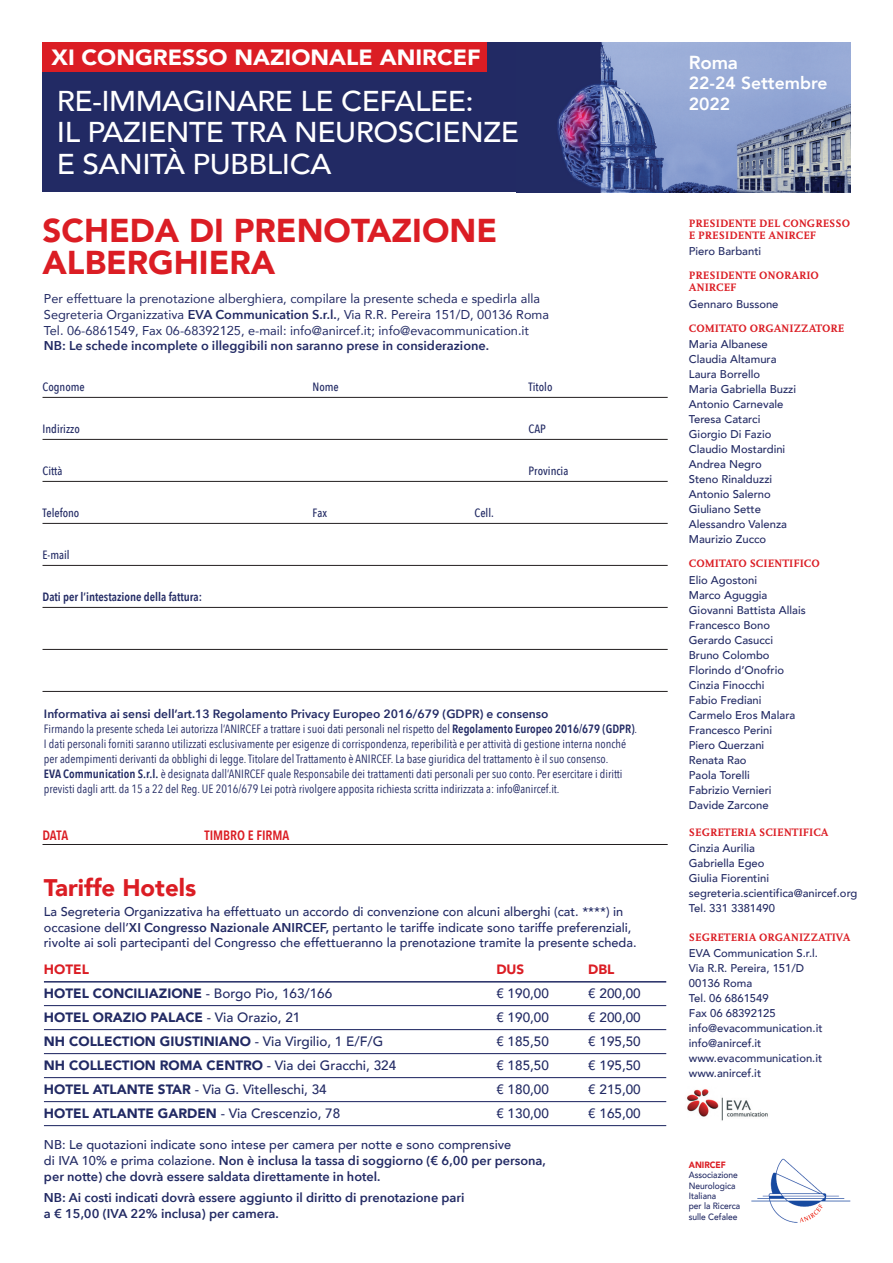
<style>
.page{position:relative;width:893px;height:1263px;background:#fff}
.page>*{position:absolute;margin:0;border:0;box-sizing:border-box;transform-origin:0 0}
.t1{font:900 33px/31.7px "Avenir";color:#db1d24}
.t2{font:500 28.65px/31.5px "Avenir";letter-spacing:-.015em;color:#fff;scale:1.04 1}
.t3{font:900 24px "Avenir";color:#db1d24}
.t4{font:900 22.05px "Avenir";color:#fff;scale:1.04 1}
.t5{font:800 18.75px "Avenir";color:#fff}
.t6{font:800 17.55px/20.2px "Avenir";color:#fff}
.t7{font:900 13.5px "Avenir";color:#222a64}
.t8{font:500 13.5px "Avenir";color:#222a64}
.t9{font:600 13.5px "Avenir Next Condensed";color:#db1d24}
.t10{font:900 13.5px "Avenir";color:#db1d24}
.t11{font:500 12.75px/15.8px "Avenir";color:#222a64}
.t12{font:600 12.75px/15.8px "Avenir Next";color:#222a64}
.t13{font:12.75px/15.8px "Avenir";color:#222a64}
.t14{font:12px/15px "Avenir Next Condensed";color:#222a64}
.t15{font:600 12px "Avenir Next";color:#222a64}
.t16{font:500 12px "Avenir Next Condensed";color:#222a64}
.t17{font:600 12px "Avenir Next Condensed";color:#222a64}
.t18{font:500 11.25px/15px "Avenir";color:#222a64}
.t19{font:800 11.25px/12px "AD Scala";color:#db1d24}
.t20{font:500 9.15px/10.4px "Avenir";color:#222a64;scale:.93 1}
.t21{font:900 9.15px "Avenir";color:#db1d24;scale:.93 1}
.s1{font-family:"Avenir Next";font-weight:600}
.s2{font-weight:600}
.s3{font-weight:500}
.s4{font-weight:900}
.s5{font-family:"Avenir";font-weight:500}
</style>
<div class="page">
<img style="left:751px;top:1158px;width:100px;height:65px">
<div style="left:43px;top:43px;width:807px;height:149px;background:#222a64"></div>
<img style="left:557px;top:43px;width:293px;height:149px">
<div style="left:43px;top:43px;width:444px;height:29px;background:#db1d24"></div>
<img style="left:687px;top:1089px;width:81px;height:32px">
<hr style="left:43px;top:397px;width:625px;height:1px;background:#231f20">
<hr style="left:43px;top:439px;width:625px;height:1px;background:#231f20">
<hr style="left:43px;top:481px;width:625px;height:1px;background:#231f20">
<hr style="left:43px;top:523px;width:625px;height:1px;background:#231f20">
<hr style="left:43px;top:565px;width:625px;height:1px;background:#231f20">
<hr style="left:43px;top:607px;width:625px;height:1px;background:#231f20">
<hr style="left:43px;top:649px;width:625px;height:1px;background:#231f20">
<hr style="left:43px;top:691px;width:625px;height:1px;background:#231f20">
<hr style="left:43px;top:844px;width:625px;height:1px;background:#231f20">
<hr style="left:44px;top:981px;width:622px;height:1px;background:#222a64">
<hr style="left:44px;top:1005px;width:622px;height:1px;background:#222a64">
<hr style="left:44px;top:1029px;width:622px;height:1px;background:#222a64">
<hr style="left:44px;top:1053px;width:622px;height:1px;background:#222a64">
<hr style="left:44px;top:1077px;width:622px;height:1px;background:#222a64">
<hr style="left:44px;top:1101px;width:622px;height:1px;background:#222a64">
<hr style="left:44px;top:1125px;width:622px;height:1px;background:#222a64">
<h3 class="t4" style="left:51px;top:43px;width:414px">XI CONGRESSO NAZIONALE ANIRCEF</h3>
<h3 class="t5" style="left:689px;top:50px;width:51px">Roma</h3>
<h3 class="t6" style="left:689px;top:74px;width:140px">22-24 Settembre<br>2022</h3>
<h2 class="t2" style="left:57px;top:86px;width:446px">RE-IMMAGINARE LE CEFALEE:<br>IL PAZIENTE TRA NEUROSCIENZE<br>E SANITÀ PUBBLICA</h2>
<h1 class="t1" style="left:43px;top:216px;width:456px">SCHEDA DI PRENOTAZIONE<br>ALBERGHIERA</h1>
<p class="t13" style="left:44px;top:291px;width:507px">Per effettuare la prenotazione alberghiera, compilare la presente scheda e spedirla alla<br>Segreteria Organizzativa <span class="s1">EVA Communication S.r.l.</span>, Via R.R. Pereira 151/D, 00136 Roma<br>Tel. 06-6861549, Fax 06-68392125, e-mail: info@anircef.it; info@evacommunication.it</p>
<p class="t12" style="left:44px;top:339px;width:447px">NB: Le schede incomplete o illeggibili non saranno prese in considerazione.</p>
<p class="t16" style="left:43px;top:379px;width:44px">Cognome</p>
<p class="t16" style="left:313px;top:379px;width:28px">Nome</p>
<p class="t16" style="left:529px;top:379px;width:25px">Titolo</p>
<p class="t16" style="left:43px;top:421px;width:39px">Indirizzo</p>
<p class="t16" style="left:529px;top:421px;width:19px">CAP</p>
<p class="t16" style="left:43px;top:463px;width:21px">Città</p>
<p class="t16" style="left:529px;top:463px;width:41px">Provincia</p>
<p class="t16" style="left:43px;top:505px;width:38px">Telefono</p>
<p class="t16" style="left:313px;top:505px;width:16px">Fax</p>
<p class="t16" style="left:475px;top:505px;width:21px">Cell.</p>
<p class="t16" style="left:43px;top:547px;width:29px">E-mail</p>
<p class="t17" style="left:43px;top:589px;width:161px">Dati per l’intestazione della fattura:</p>
<p class="t15" style="left:44px;top:706px;width:506px">Informativa ai sensi dell’art.13 Regolamento Privacy Europeo 2016/679 (GDPR) e consenso</p>
<p class="t14" style="left:44px;top:721px;width:595px">Firmando la presente scheda Lei autorizza l’ANIRCEF a trattare i suoi dati personali nel rispetto del <span class="s2">Regolamento Europeo 2016/679 (GDPR)</span>.<br>I dati personali forniti saranno utilizzati esclusivamente per esigenze di corrispondenza, reperibilità e per attività di gestione interna nonché per adempimenti derivanti da obblighi di legge.Titolare del Trattamento è ANIRCEF. La base giuridica del trattamento è il suo consenso.<br><span class="s2">EVA Communication S.r.l.</span> è designata dall’ANIRCEF quale Responsabile dei trattamenti dati personali per suo conto. Per esercitare i diritti previsti dagli artt. da 15 a 22 del Reg. UE 2016/679 Lei potrà rivolgere apposita richiesta scritta indirizzata a: info@anircef.it.</p>
<p class="t9" style="left:43px;top:826px;width:27px">DATA</p>
<p class="t9" style="left:205px;top:826px;width:86px">TIMBRO E FIRMA</p>
<h3 class="t3" style="left:44px;top:871px;width:154px">Tariffe Hotels</h3>
<p class="t11" style="left:44px;top:904px;width:594px">La Segreteria Organizzativa ha effettuato un accordo di convenzione con alcuni alberghi (cat. ****) in occasione dell’<span class="s1">XI Congresso Nazionale ANIRCEF,</span> pertanto le tariffe indicate sono tariffe preferenziali, rivolte ai soli partecipanti del Congresso che effettueranno la prenotazione tramite la presente scheda.</p>
<p class="t10" style="left:44px;top:961px;width:46px">HOTEL</p>
<p class="t10" style="left:496px;top:961px;width:29px">DUS</p>
<p class="t10" style="left:588px;top:961px;width:28px">DBL</p>
<p class="t7" style="left:44px;top:985px;width:290px">HOTEL CONCILIAZIONE <span class="s3">- Borgo Pio, 163/166</span></p>
<p class="t8" style="left:496px;top:985px;width:54px">€ 190,00</p>
<p class="t8" style="left:588px;top:985px;width:54px">€ 200,00</p>
<p class="t7" style="left:44px;top:1009px;width:258px">HOTEL ORAZIO PALACE <span class="s3">- Via Orazio, 21</span></p>
<p class="t8" style="left:496px;top:1009px;width:54px">€ 190,00</p>
<p class="t8" style="left:588px;top:1009px;width:54px">€ 200,00</p>
<p class="t7" style="left:44px;top:1033px;width:341px">NH COLLECTION GIUSTINIANO <span class="s3">- Via Virgilio, 1 E/F/G</span></p>
<p class="t8" style="left:496px;top:1033px;width:54px">€ 185,50</p>
<p class="t8" style="left:588px;top:1033px;width:54px">€ 195,50</p>
<p class="t7" style="left:44px;top:1057px;width:354px">NH COLLECTION ROMA CENTRO <span class="s3">- Via dei Gracchi, 324</span></p>
<p class="t8" style="left:496px;top:1057px;width:54px">€ 185,50</p>
<p class="t8" style="left:588px;top:1057px;width:54px">€ 195,50</p>
<p class="t8" style="left:44px;top:1081px;width:284px"><span class="s4">HOTEL ATLANTE STAR</span> - Via G. Vitelleschi, 34</p>
<p class="t8" style="left:496px;top:1081px;width:54px">€ 180,00</p>
<p class="t8" style="left:588px;top:1081px;width:54px">€ 215,00</p>
<p class="t7" style="left:44px;top:1105px;width:298px">HOTEL ATLANTE GARDEN <span class="s3">- Via Crescenzio, 78</span></p>
<p class="t8" style="left:496px;top:1105px;width:54px">€ 130,00</p>
<p class="t8" style="left:588px;top:1105px;width:54px">€ 165,00</p>
<p class="t11" style="left:44px;top:1137px;width:469px">NB: Le quotazioni indicate sono intese per camera per notte e sono comprensive</p>
<p class="t12" style="left:44px;top:1153px;width:503px"><span class="s5">di IVA 10% e prima colazione.</span> Non è inclusa la tassa di soggiorno (€ 6,00 per persona, per notte) che dovrà essere saldata direttamente in hotel.</p>
<p class="t12" style="left:44px;top:1190px;width:422px">NB: Ai costi indicati dovrà essere aggiunto il diritto di prenotazione pari a € 15,00 (IVA 22% inclusa) per camera.</p>
<p class="t19" style="left:689px;top:218px;width:163px">PRESIDENTE DEL CONGRESSO<br>E PRESIDENTE ANIRCEF</p>
<p class="t18" style="left:689px;top:244px;width:74px">Piero Barbanti</p>
<p class="t19" style="left:689px;top:270px;width:132px">PRESIDENTE ONORARIO<br>ANIRCEF</p>
<p class="t18" style="left:689px;top:297px;width:91px">Gennaro Bussone</p>
<p class="t19" style="left:689px;top:323px;width:157px">COMITATO ORGANIZZATORE</p>
<p class="t18" style="left:689px;top:337px;width:109px">Maria Albanese<br>Claudia Altamura<br>Laura Borrello<br>Maria Gabriella Buzzi<br>Antonio Carnevale<br>Teresa Catarci<br>Giorgio Di Fazio<br>Claudio Mostardini<br>Andrea Negro<br>Steno Rinalduzzi<br>Antonio Salerno<br>Giuliano Sette<br>Alessandro Valenza<br>Maurizio Zucco</p>
<p class="t19" style="left:689px;top:558px;width:132px">COMITATO SCIENTIFICO</p>
<p class="t18" style="left:689px;top:573px;width:118px">Elio Agostoni<br>Marco Aguggia<br>Giovanni Battista Allais<br>Francesco Bono<br>Gerardo Casucci<br>Bruno Colombo<br>Florindo d’Onofrio<br>Cinzia Finocchi<br>Fabio Frediani<br>Carmelo Eros Malara<br>Francesco Perini<br>Piero Querzani<br>Renata Rao<br>Paola Torelli<br>Fabrizio Vernieri<br>Davide Zarcone</p>
<p class="t19" style="left:689px;top:827px;width:141px">SEGRETERIA SCIENTIFICA</p>
<p class="t18" style="left:689px;top:841px;width:170px">Cinzia Aurilia<br>Gabriella Egeo<br>Giulia Fiorentini segreteria.scientifica@anircef.org<br>Tel. 331 3381490</p>
<p class="t19" style="left:689px;top:932px;width:163px">SEGRETERIA ORGANIZZATIVA</p>
<p class="t18" style="left:689px;top:946px;width:135px">EVA Communication S.r.l.<br>Via R.R. Pereira, 151/D<br>00136 Roma<br>Tel. 06 6861549<br>Fax 06 68392125 info@evacommunication.it info@anircef.it www.evacommunication.it www.anircef.it</p>
<p class="t21" style="left:689px;top:1158px;width:41px">ANIRCEF</p>
<p class="t20" style="left:689px;top:1170px;width:57px">Associazione<br>Neurologica<br>Italiana<br>per la Ricerca sulle Cefalee</p>
</div>
